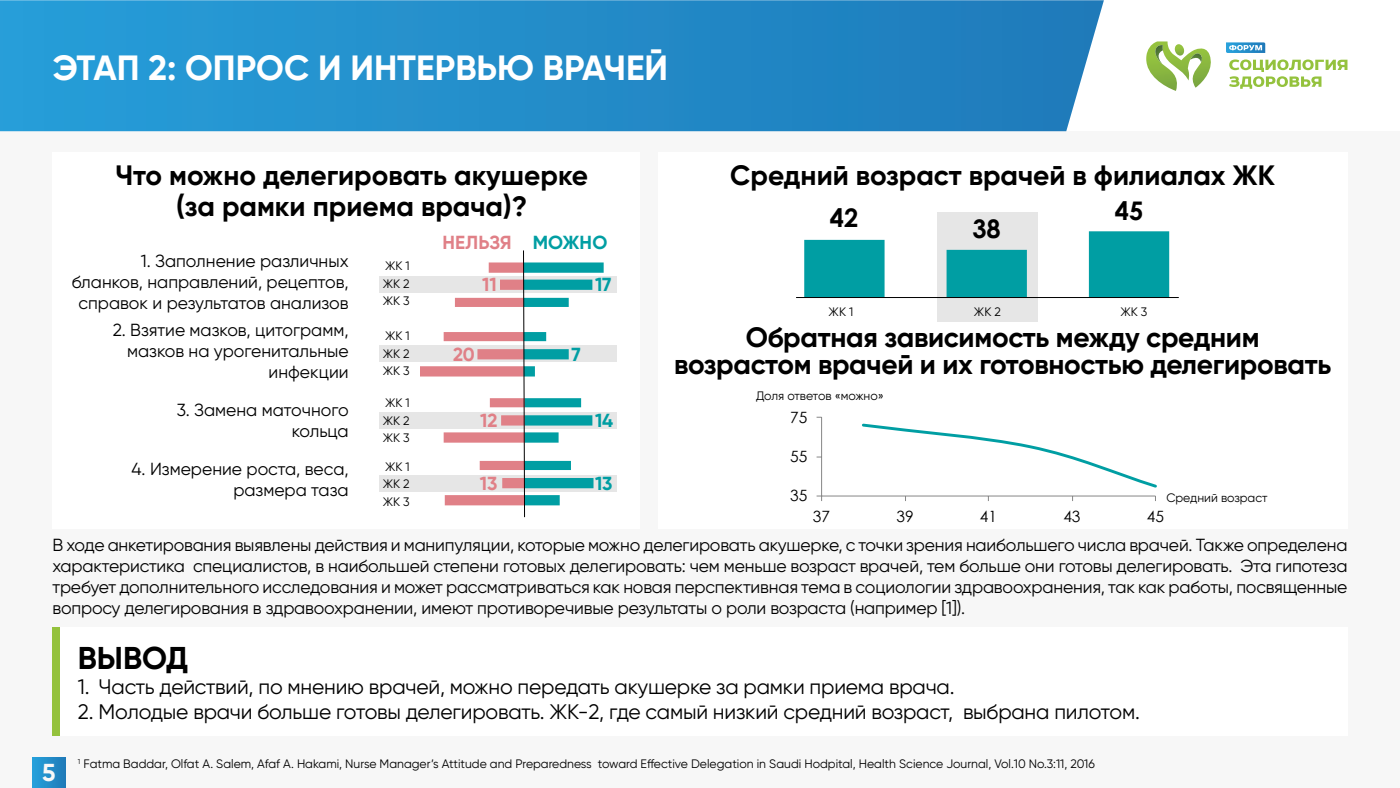
<style>
.page{position:relative;width:1400px;height:788px;background:#fff}
.page>*{position:absolute;margin:0;border:0;box-sizing:border-box;transform-origin:0 0}
.t1{font:700 35px "Gilroy";color:#fff}
.t2{font:700 31.5px "Gilroy";color:#000}
.t3{font:700 28px/31.5px "Gilroy";letter-spacing:-.01em;color:#000;text-align:center}
.t4{font:700 25.64px "Century Gothic";color:#000}
.t5{font:700 24.5px "Gilroy";color:#f7f7f7}
.t6{font:21px "Gilroy";letter-spacing:-.01em;color:#000}
.t7{font:700 18.9px "Gilroy";color:#e08087}
.t8{font:700 18.9px "Gilroy";color:#009ea3}
.t9{font:17.5px/21px "Gilroy";color:#000;text-align:right}
.t10{font:15.58px "Century Gothic";color:#000}
.t11{font:12.25px "Gilroy";color:#000}
.s1{color:#009ea3}
</style>
<div class="page">
<div style="left:0;top:131px;width:1400px;height:657px;background:#f7f7f7"></div>
<svg style="left:0;top:0;width:1104px;height:131px;background:#258eca"></svg>
<svg style="left:1146px;top:41px;width:65px;height:50px"></svg>
<svg style="left:1229px;top:59px;width:118px;height:30px"></svg>
<svg style="left:1226px;top:42px;width:39px;height:11px"></svg>
<div style="left:60px;top:626px;width:1287px;height:109px;background:#fff"></div>
<div style="left:52px;top:626px;width:8px;height:109px;background:#94c23d"></div>
<div style="left:52px;top:152px;width:588px;height:376px;background:#fff"></div>
<div style="left:658px;top:152px;width:689px;height:376px;background:#fff"></div>
<div style="left:379px;top:276px;width:238px;height:17px;background:#e6e6e6"></div>
<div style="left:379px;top:345px;width:238px;height:17px;background:#e6e6e6"></div>
<div style="left:379px;top:412px;width:238px;height:17px;background:#e6e6e6"></div>
<div style="left:379px;top:475px;width:238px;height:17px;background:#e6e6e6"></div>
<svg style="left:420px;top:250px;width:184px;height:267px"></svg>
<hr style="left:821px;top:417px;width:1px;height:79px;background:#878787">
<hr style="left:822px;top:495px;width:333px;height:1px;background:#878787">
<svg style="left:817px;top:495px;width:5px;height:6px"></svg>
<svg style="left:862px;top:423px;width:295px;height:65px"></svg>
<div style="left:937px;top:212px;width:101px;height:109px;background:#e6e6e6"></div>
<svg style="left:804px;top:231px;width:365px;height:66px"></svg>
<hr style="left:796px;top:297px;width:383px;height:1px;background:#000">
<div style="left:33px;top:757px;width:32px;height:31px;background:linear-gradient(to right,#26a1db,#207cb9)"></div>
<h1 class="t1" style="left:52px;top:45px;width:617px">ЭТАП 2: ОПРОС И ИНТЕРВЬЮ ВРАЧЕЙ</h1>
<h3 class="t3" style="left:115px;top:159px;width:474px">Что можно делегировать акушерке (за рамки приема врача)?</h3>
<h3 class="t3" style="left:730px;top:159px;width:546px">Средний возраст врачей в филиалах ЖК</h3>
<h3 class="t4" style="left:1115px;top:191px;width:30px">45</h3>
<h3 class="t4" style="left:830px;top:198px;width:30px">42</h3>
<h3 class="t4" style="left:972px;top:209px;width:30px">38</h3>
<p class="t7" style="left:442px;top:231px;width:166px">НЕЛЬЗЯ <span class="s1">МОЖНО</span></p>
<p class="t9" style="left:72px;top:250px;width:278px">1. Заполнение различных бланков, направлений, рецептов, справок и результатов анализов</p>
<p class="t11" style="left:385px;top:258px;width:26px">ЖК 1</p>
<p class="t11" style="left:385px;top:328px;width:26px">ЖК 1</p>
<p class="t11" style="left:383px;top:276px;width:29px">ЖК 2</p>
<p class="t11" style="left:383px;top:293px;width:29px">ЖК 3</p>
<p class="t9" style="left:113px;top:319px;width:237px">2. Взятие мазков, цитограмм, мазков на урогенитальные инфекции</p>
<p class="t9" style="left:177px;top:399px;width:173px">3. Замена маточного кольца</p>
<p class="t9" style="left:132px;top:458px;width:219px">4. Измерение роста, веса, размера таза</p>
<p class="t11" style="left:383px;top:346px;width:29px">ЖК 2</p>
<p class="t11" style="left:383px;top:363px;width:29px">ЖК 3</p>
<p class="t11" style="left:385px;top:395px;width:26px">ЖК 1</p>
<p class="t11" style="left:383px;top:413px;width:29px">ЖК 2</p>
<p class="t11" style="left:383px;top:430px;width:29px">ЖК 3</p>
<p class="t11" style="left:385px;top:459px;width:26px">ЖК 1</p>
<p class="t11" style="left:383px;top:476px;width:29px">ЖК 2</p>
<p class="t11" style="left:383px;top:494px;width:29px">ЖК 3</p>
<p class="t7" style="left:482px;top:273px;width:16px">11</p>
<p class="t7" style="left:453px;top:342px;width:23px">20</p>
<p class="t7" style="left:480px;top:409px;width:19px">12</p>
<p class="t7" style="left:480px;top:471px;width:19px">13</p>
<p class="t8" style="left:595px;top:273px;width:18px">17</p>
<p class="t8" style="left:571px;top:342px;width:11px">7</p>
<p class="t8" style="left:595px;top:409px;width:20px">14</p>
<p class="t8" style="left:595px;top:471px;width:19px">13</p>
<p class="t11" style="left:829px;top:304px;width:26px">ЖК 1</p>
<p class="t11" style="left:974px;top:304px;width:29px">ЖК 2</p>
<p class="t11" style="left:1120px;top:304px;width:29px">ЖК 3</p>
<h3 class="t3" style="left:674px;top:323px;width:659px;line-height:27.1px">Обратная зависимость между средним возрастом врачей и их готовностью делегировать</h3>
<p class="t11" style="left:756px;top:388px;width:129px">Доля ответов «можно»</p>
<p class="t10" style="left:790px;top:406px;width:19px">75</p>
<p class="t10" style="left:790px;top:445px;width:19px">55</p>
<p class="t10" style="left:790px;top:484px;width:19px">35</p>
<p class="t11" style="left:1166px;top:490px;width:103px">Средний возраст</p>
<p class="t10" style="left:813px;top:505px;width:19px">37</p>
<p class="t10" style="left:896px;top:505px;width:19px">39</p>
<p class="t10" style="left:980px;top:505px;width:19px">41</p>
<p class="t10" style="left:1063px;top:505px;width:19px">43</p>
<p class="t10" style="left:1147px;top:505px;width:19px">45</p>
<p class="t9" style="left:52px;top:534px;width:1297px;text-align:justify">В ходе анкетирования выявлены действия и манипуляции, которые можно делегировать акушерке, с точки зрения наибольшего числа врачей. Также определена характеристика специалистов, в наибольшей степени готовых делегировать: чем меньше возраст врачей, тем больше они готовы делегировать. Эта гипотеза требует дополнительного исследования и может рассматриваться как новая перспективная тема в социологии здравоохранения, так как работы, посвященные вопросу делегирования в здравоохранении, имеют противоречивые результаты о роли возраста (например [1]).</p>
<h3 class="t5" style="left:42px;top:756px;width:15px">5</h3>
<h2 class="t2" style="left:78px;top:637px;width:112px">ВЫВОД</h2>
<p class="t6" style="left:78px;top:673px;width:878px">1. Часть действий, по мнению врачей, можно передать акушерке за рамки приема врача.</p>
<p class="t6" style="left:78px;top:698px;width:1064px">2. Молодые врачи больше готовы делегировать. ЖК-2, где самый низкий средний возраст, выбрана пилотом.</p>
<p class="t11" style="left:78px;top:756px;width:1019px"><sup>1</sup> Fatma Baddar, Olfat A. Salem, Afaf A. Hakami, Nurse Manager’s Attitude and Preparedness toward Effective Delegation in Saudi Hodpital, Health Science Journal, Vol.10 No.3:11, 2016</p>
</div>
